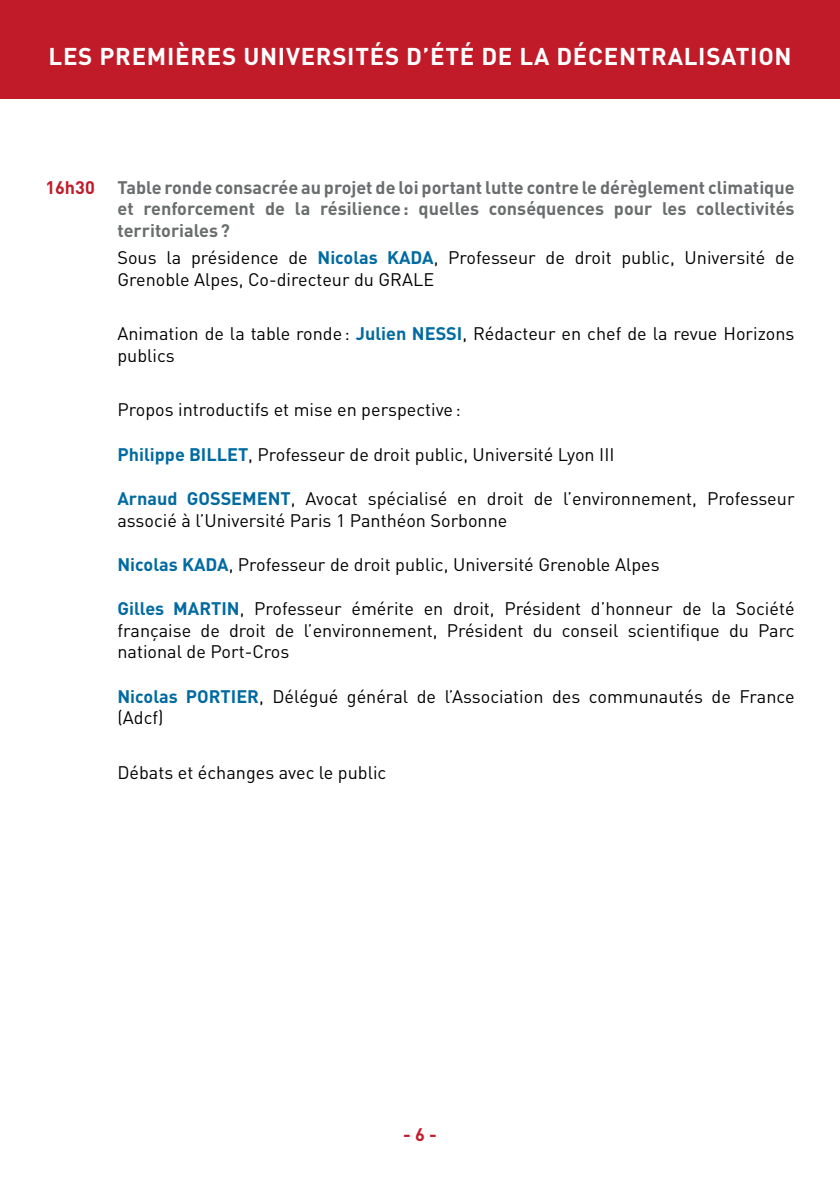
<style>
.page{position:relative;width:840px;height:1191px;background:#fff}
.page>*{position:absolute;margin:0;border:0;box-sizing:border-box;transform-origin:0 0}
.t1{font:700 24px "DIN";letter-spacing:.03em;color:#fff}
.t2{font:18px/21.6px "DIN";color:#000}
.t3{font:700 18px/21.6px "DIN";color:#6a6d6e;text-align:justify}
.t4{font:700 18px "DIN";color:#c11b2a}
.s1{font-weight:700;color:#006aa1}
</style>
<div class="page">
<div style="left:0;top:0;width:839px;height:99px;background:#c11b2a"></div>
<h1 class="t1" style="left:48px;top:41px;width:744px">LES PREMIÈRES UNIVERSITÉS D’ÉTÉ DE LA DÉCENTRALISATION</h1>
<p class="t4" style="left:45px;top:175px;width:51px">16h30</p>
<p class="t3" style="left:117px;top:175px;width:678px">Table ronde consacrée au projet de loi portant lutte contre le dérèglement climatique et renforcement de la résilience: quelles conséquences pour les collectivités territoriales?</p>
<p class="t2" style="left:117px;top:246px;width:678px">Sous la présidence de <span class="s1">Nicolas KADA</span>, Professeur de droit public, Université de<br>Grenoble Alpes, Co-directeur du GRALE</p>
<p class="t2" style="left:117px;top:323px;width:678px">Animation de la table ronde: <span class="s1">Julien NESSI</span>, Rédacteur en chef de la revue Horizons publics</p>
<p class="t2" style="left:117px;top:399px;width:344px">Propos introductifs et mise en perspective:</p>
<p class="t2" style="left:117px;top:443px;width:498px"><span class="s1">Philippe BILLET</span>, Professeur de droit public, Université Lyon III</p>
<p class="t2" style="left:117px;top:487px;width:678px"><span class="s1">Arnaud GOSSEMENT</span>, Avocat spécialisé en droit de l’environnement, Professeur associé à l’Université Paris 1 Panthéon Sorbonne</p>
<p class="t2" style="left:117px;top:553px;width:543px"><span class="s1">Nicolas KADA</span>, Professeur de droit public, Université Grenoble Alpes</p>
<p class="t2" style="left:117px;top:597px;width:678px;text-align:justify"><span class="s1">Gilles MARTIN</span>, Professeur émérite en droit, Président d’honneur de la Société française de droit de l’environnement, Président du conseil scientifique du Parc national de Port-Cros</p>
<p class="t2" style="left:117px;top:685px;width:678px"><span class="s1">Nicolas PORTIER</span>, Délégué général de l’Association des communautés de France (Adcf)</p>
<p class="t2" style="left:117px;top:761px;width:270px">Débats et échanges avec le public</p>
<p class="t4" style="left:403px;top:1122px;width:35px">- 6 -</p>
</div>
